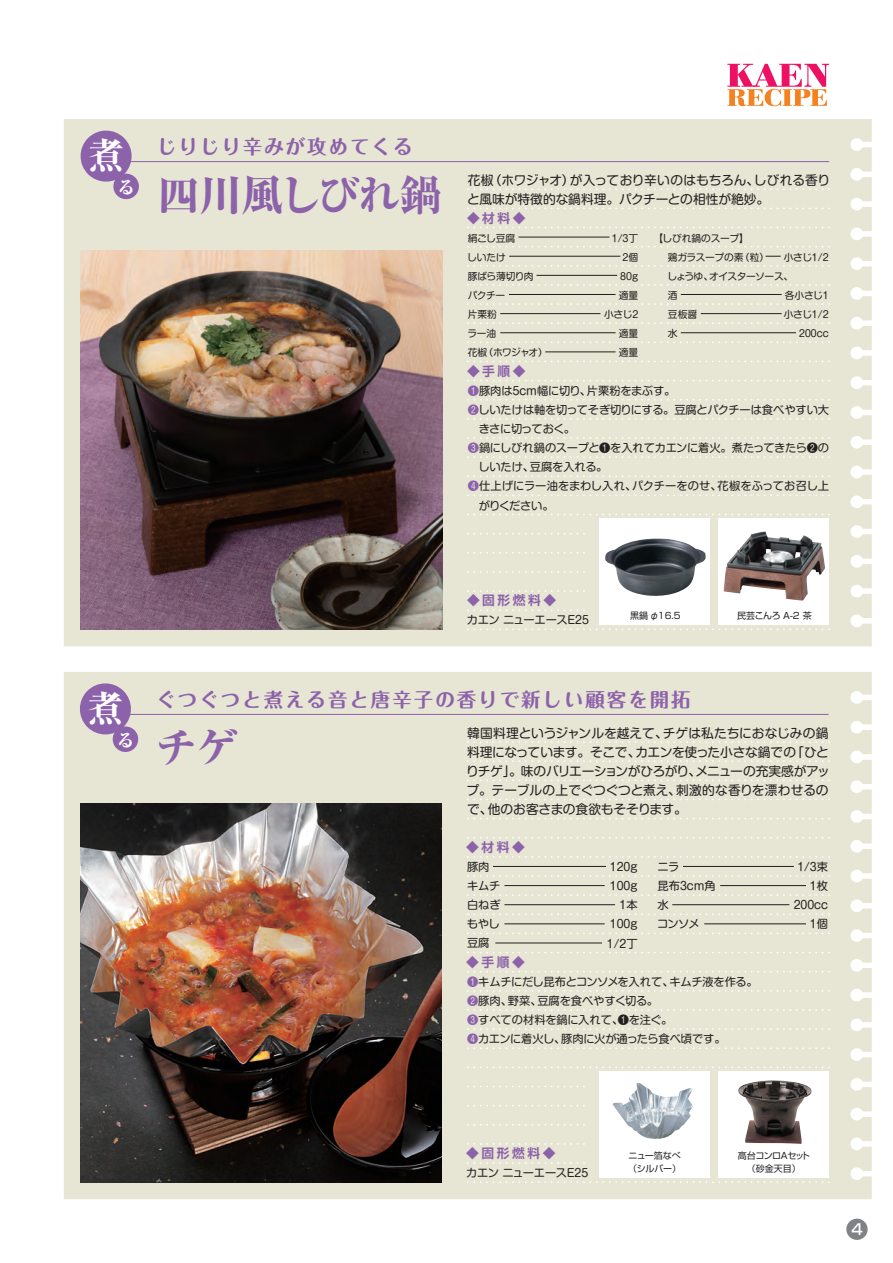
<style>
.page{position:relative;width:893px;height:1263px;background:#fff}
.page>*{position:absolute;margin:0;border:0;box-sizing:border-box;transform-origin:0 0}
.t1{font:800 42px "Ryumin Pr 5";letter-spacing:-.035em;color:#8c62aa}
.t2{font:800 36px "Ryumin Pro";color:#fff}
.t3{font:700 19.5px "Maru Fo Pro";letter-spacing:.1em;color:#8c62aa}
.t4{font:800 18px "Ryumin Pro";color:#fff}
.t5{font:500 15px "Shin Go Pr 5";color:#fff}
.t6{font:12.75px/19.2px "Shin M Go Pro";letter-spacing:-.01em;color:#231f20}
.t7{font:700 12.75px "Shin Go Pro De";letter-spacing:.2em;color:#8c62aa}
.t8{font:11.25px/19.2px "Shin M Go Pro";letter-spacing:-.02em;color:#231f20}
.t9{font:11.25px/19.2px "Shin M Go Pro";color:#231f20;text-align:right}
.t10{font:11.25px "Shin M Go Pro";letter-spacing:.005em;color:#231f20}
.t11{font:9.75px/19.2px "Shin M Go Pro";letter-spacing:-.03em;color:#231f20}
.t12{font:9.75px/19.2px "Shin M Go Pro";color:#231f20;text-align:right}
.t13{font:9px/12.8px "Shin Go Pr 5";letter-spacing:-.025em;color:#231f20;text-align:center}
.s1{font-family:"Ryumin Pro";font-weight:800;font-size:36px;color:#fff}
.s2{color:#8c62aa}
</style>
<div class="page">
<div style="left:64px;top:672px;width:808px;height:527px;background:#e7e5d4"></div>
<div style="left:64px;top:119px;width:808px;height:527px;background:#e7e5d4"></div>
<svg style="left:468px;top:188px;width:363px;height:2px"></svg>
<svg style="left:468px;top:207px;width:363px;height:2px"></svg>
<svg style="left:468px;top:227px;width:363px;height:1px"></svg>
<svg style="left:468px;top:246px;width:363px;height:2px"></svg>
<svg style="left:468px;top:265px;width:363px;height:2px"></svg>
<svg style="left:468px;top:284px;width:363px;height:2px"></svg>
<svg style="left:468px;top:303px;width:363px;height:2px"></svg>
<svg style="left:468px;top:322px;width:363px;height:2px"></svg>
<svg style="left:468px;top:341px;width:363px;height:2px"></svg>
<svg style="left:468px;top:361px;width:363px;height:1px"></svg>
<svg style="left:468px;top:380px;width:363px;height:1px"></svg>
<svg style="left:468px;top:399px;width:363px;height:2px"></svg>
<svg style="left:468px;top:418px;width:363px;height:2px"></svg>
<svg style="left:468px;top:437px;width:363px;height:2px"></svg>
<svg style="left:468px;top:456px;width:363px;height:2px"></svg>
<svg style="left:468px;top:475px;width:363px;height:2px"></svg>
<svg style="left:468px;top:494px;width:363px;height:2px"></svg>
<svg style="left:468px;top:514px;width:363px;height:1px"></svg>
<svg style="left:468px;top:533px;width:116px;height:2px"></svg>
<svg style="left:468px;top:552px;width:116px;height:2px"></svg>
<svg style="left:468px;top:571px;width:116px;height:2px"></svg>
<svg style="left:468px;top:590px;width:116px;height:2px"></svg>
<svg style="left:468px;top:609px;width:116px;height:2px"></svg>
<svg style="left:468px;top:628px;width:363px;height:2px"></svg>
<svg style="left:468px;top:741px;width:363px;height:2px"></svg>
<svg style="left:468px;top:760px;width:363px;height:2px"></svg>
<svg style="left:468px;top:779px;width:363px;height:2px"></svg>
<svg style="left:468px;top:798px;width:363px;height:2px"></svg>
<svg style="left:468px;top:818px;width:363px;height:1px"></svg>
<svg style="left:468px;top:837px;width:363px;height:2px"></svg>
<svg style="left:468px;top:856px;width:363px;height:2px"></svg>
<svg style="left:468px;top:875px;width:363px;height:2px"></svg>
<svg style="left:468px;top:894px;width:363px;height:2px"></svg>
<svg style="left:468px;top:913px;width:363px;height:2px"></svg>
<svg style="left:468px;top:932px;width:363px;height:2px"></svg>
<svg style="left:468px;top:952px;width:363px;height:1px"></svg>
<svg style="left:468px;top:971px;width:363px;height:1px"></svg>
<svg style="left:468px;top:990px;width:363px;height:2px"></svg>
<svg style="left:468px;top:1009px;width:363px;height:2px"></svg>
<svg style="left:468px;top:1028px;width:363px;height:2px"></svg>
<svg style="left:468px;top:1047px;width:363px;height:2px"></svg>
<svg style="left:468px;top:1066px;width:363px;height:2px"></svg>
<svg style="left:468px;top:1085px;width:117px;height:2px"></svg>
<svg style="left:468px;top:1105px;width:117px;height:1px"></svg>
<svg style="left:468px;top:1124px;width:117px;height:2px"></svg>
<svg style="left:468px;top:1143px;width:117px;height:2px"></svg>
<svg style="left:468px;top:1162px;width:117px;height:2px"></svg>
<svg style="left:468px;top:1181px;width:363px;height:2px"></svg>
<svg style="left:727px;top:64px;width:102px;height:42px"></svg>
<div style="left:846px;top:1219px;width:22px;height:21px;background:#808285;border-radius:50%"></div>
<hr style="left:518px;top:237px;width:91px;height:1px;background:#231f20">
<hr style="left:509px;top:256px;width:111px;height:1px;background:#231f20">
<svg style="left:766px;top:256px;width:15px;height:1px"></svg>
<hr style="left:681px;top:294px;width:101px;height:1px;background:#231f20">
<hr style="left:681px;top:332px;width:115px;height:1px;background:#231f20">
<hr style="left:701px;top:313px;width:81px;height:1px;background:#231f20">
<hr style="left:536px;top:275px;width:81px;height:1px;background:#231f20">
<hr style="left:509px;top:294px;width:107px;height:1px;background:#231f20">
<hr style="left:500px;top:313px;width:100px;height:1px;background:#231f20">
<hr style="left:500px;top:332px;width:116px;height:1px;background:#231f20">
<hr style="left:545px;top:352px;width:71px;height:1px;background:#231f20">
<hr style="left:125px;top:161px;width:704px;height:1px;background:#8c62aa">
<svg style="left:78px;top:128px;width:62px;height:72px;background:#b39abc"></svg>
<img style="left:81px;top:251px;width:361px;height:378px">
<img style="left:80px;top:804px;width:362px;height:378px">
<hr style="left:121px;top:714px;width:707px;height:1px;background:#8c62aa">
<div style="left:718px;top:1071px;width:110px;height:107px;background:#fff"></div>
<hr style="left:720px;top:885px;width:86px;height:1px;background:#231f20">
<hr style="left:493px;top:866px;width:113px;height:1px;background:#231f20">
<hr style="left:672px;top:904px;width:117px;height:1px;background:#231f20">
<hr style="left:704px;top:923px;width:102px;height:1px;background:#231f20">
<hr style="left:504px;top:885px;width:101px;height:1px;background:#231f20">
<hr style="left:504px;top:923px;width:101px;height:1px;background:#231f20">
<hr style="left:495px;top:943px;width:107px;height:1px;background:#231f20">
<hr style="left:683px;top:866px;width:111px;height:1px;background:#231f20">
<hr style="left:504px;top:904px;width:111px;height:1px;background:#231f20">
<svg style="left:77px;top:681px;width:62px;height:72px;background:#b39abc"></svg>
<div style="left:599px;top:1071px;width:110px;height:107px;background:#fff"></div>
<img style="left:738px;top:1080px;width:73px;height:64px">
<img style="left:612px;top:1083px;width:81px;height:56px">
<div style="left:719px;top:519px;width:110px;height:106px;background:#fff"></div>
<div style="left:600px;top:519px;width:110px;height:106px;background:#fff"></div>
<img style="left:605px;top:538px;width:101px;height:58px">
<img style="left:723px;top:532px;width:102px;height:69px">
<h3 class="t3" style="left:88px;top:131px;width:326px"><span class="s1">煮</span> じりじり辛みが攻めてくる</h3>
<h3 class="t4" style="left:117px;top:173px;width:19px">る</h3>
<h1 class="t1" style="left:158px;top:162px;width:286px">四川風しびれ鍋</h1>
<p class="t6" style="left:467px;top:169px;width:364px">花椒（ホワジャオ）が入っており辛いのはもちろん、しびれる香りと風味が特徴的な鍋料理。パクチーとの相性が絶妙。</p>
<p class="t7" style="left:467px;top:207px;width:60px">◆材料◆</p>
<p class="t11" style="left:467px;top:227px;width:82px">絹ごし豆腐<br>しいたけ<br>豚ばら薄切り肉<br>パクチー<br>片栗粉<br>ラー油<br>花椒（ホワジャオ）</p>
<p class="t11" style="left:658px;top:227px;width:136px;text-indent:-5px">【しびれ鍋のスープ】<br>　鶏ガラスープの素（粒）<br>　しょうゆ、オイスターソース、　酒<br>　豆板醤<br>　水</p>
<p class="t12" style="left:604px;top:227px;width:36px">1/3丁<br>2個<br>80g<br>適量<br>小さじ2適量<br>適量</p>
<p class="t11" style="left:784px;top:246px;width:46px">小さじ1/2</p>
<p class="t11" style="left:784px;top:284px;width:46px;text-align:right">各小さじ1小さじ1/2<br>２００cc</p>
<p class="t7" style="left:467px;top:360px;width:60px">◆手順◆</p>
<p class="t8" style="left:468px;top:380px;width:209px"><span class="s2">❶</span>豚肉は５cm幅に切り、片栗粉をまぶす。</p>
<p class="t8" style="left:468px;top:399px;width:363px"><span class="s2">❷</span>しいたけは軸を切ってそぎ切りにする。豆腐とパクチーは食べやすい大</p>
<p class="t8" style="left:479px;top:418px;width:98px">きさに切っておく。</p>
<p class="t8" style="left:468px;top:437px;width:363px"><span class="s2">❸</span>鍋にしびれ鍋のスープと❶を入れてカエンに着火。煮たってきたら❷の</p>
<p class="t8" style="left:478px;top:456px;width:131px">しいたけ、豆腐を入れる。</p>
<p class="t10" style="left:468px;top:477px;width:363px"><span class="s2">❹</span>仕上げにラー油をまわし入れ、パクチーをのせ、花椒をふってお召し上</p>
<p class="t8" style="left:479px;top:494px;width:76px">がりください。</p>
<p class="t7" style="left:467px;top:590px;width:91px">◆固形燃料◆</p>
<p class="t8" style="left:467px;top:609px;width:124px">カエン ニューエースE25</p>
<p class="t13" style="left:630px;top:608px;width:52px">黒鍋 φ16.5</p>
<p class="t13" style="left:737px;top:608px;width:76px">民芸こんろ A-2 茶</p>
<h2 class="t2" style="left:88px;top:680px;width:37px">煮</h2>
<h3 class="t4" style="left:117px;top:726px;width:19px">る</h3>
<h3 class="t3" style="left:156px;top:684px;width:536px">ぐつぐつと煮える音と唐辛子の香りで新しい顧客を開拓</h3>
<p class="t6" style="left:466px;top:722px;width:365px;text-align:justify">韓国料理というジャンルを越えて、チゲは私たちにおなじみの鍋料理になっています。そこで、カエンを使った小さな鍋での「ひとりチゲ」。味のバリエーションがひろがり、メニューの充実感がアップ。テーブルの上でぐつぐつと煮え、刺激的な香りを漂わせるので、他のお客さまの食欲もそそります。</p>
<h1 class="t1" style="left:156px;top:714px;width:84px">チゲ</h1>
<p class="t7" style="left:466px;top:837px;width:60px">◆材料◆</p>
<p class="t9" style="left:607px;top:856px;width:32px">120g<br>100g<br>1本<br>100g<br>1/2丁</p>
<p class="t9" style="left:794px;top:856px;width:36px">1/3束<br>1枚<br>200cc<br>1個</p>
<p class="t8" style="left:467px;top:856px;width:35px">豚肉キムチ白ねぎもやし豆腐</p>
<p class="t9" style="left:657px;top:856px;width:60px;text-align:left">ニラ<br>昆布3cm角水<br>コンソメ</p>
<p class="t7" style="left:466px;top:952px;width:60px">◆手順◆</p>
<p class="t8" style="left:467px;top:971px;width:292px"><span class="s2">❶</span>キムチにだし昆布とコンソメを入れて、キムチ液を作る。<br><span class="s2">❷</span>豚肉、野菜、豆腐を食べやすく切る。<br><span class="s2">❸</span>すべての材料を鍋に入れて、❶を注ぐ。<br><span class="s2">❹</span>カエンに着火し、豚肉に火が通ったら食べ頃です。</p>
<p class="t7" style="left:466px;top:1143px;width:91px">◆固形燃料◆</p>
<p class="t8" style="left:466px;top:1162px;width:124px">カエン ニューエースE25</p>
<p class="t13" style="left:628px;top:1148px;width:55px;text-align:left">ニュー箔なべ（シルバー）</p>
<p class="t13" style="left:738px;top:1148px;width:74px">高台コンロAセット（砂金天目）</p>
<h3 class="t5" style="left:851px;top:1217px;width:13px">4</h3>
</div>
